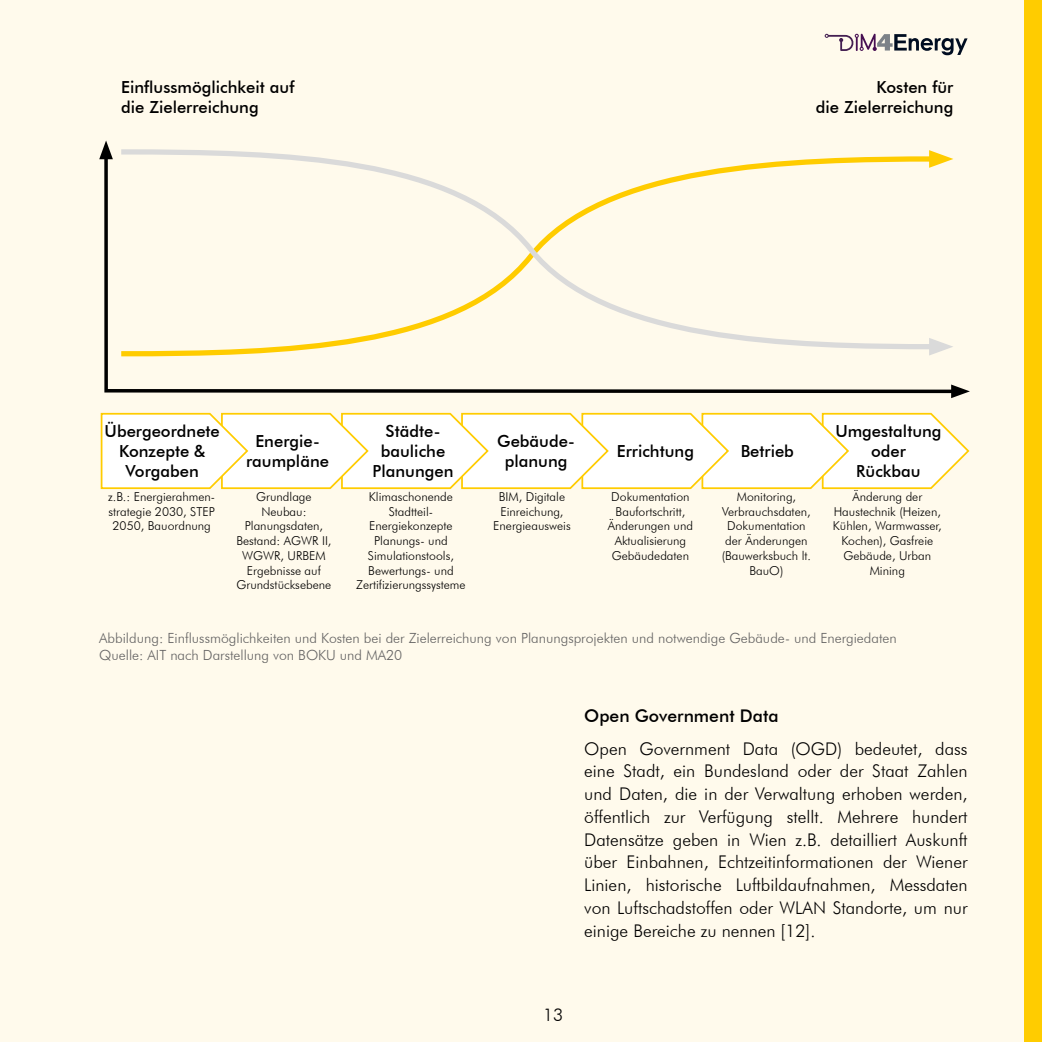
<style>
.page{position:relative;width:1042px;height:1042px;background:#fffaec}
.page>*{position:absolute;margin:0;border:0;box-sizing:border-box;transform-origin:0 0}
.t1{font:300 17.5px/22.8px "Futura BT";color:#000;text-align:justify}
.t2{font:500 17.5px "Futura BT";color:#000}
.t3{font:500 16.62px/19.9px "Futura BT";color:#000;text-align:center}
.t4{font:300 14px/16.8px "Futura BT";color:#646363}
.t5{font:300 12.25px/14.7px "Futura BT";color:#000;text-align:center}
</style>
<div class="page">
<svg style="left:103px;top:158px;width:851px;height:236px"></svg>
<svg style="left:951px;top:384px;width:19px;height:14px"></svg>
<svg style="left:99px;top:140px;width:14px;height:19px"></svg>
<svg style="left:100px;top:412px;width:870px;height:78px;background:#fffbed"></svg>
<svg style="left:116px;top:352px;width:828px;height:7px"></svg>
<svg style="left:944px;top:155px;width:9px;height:13px"></svg>
<svg style="left:116px;top:149px;width:828px;height:203px"></svg>
<svg style="left:929px;top:338px;width:24px;height:17px"></svg>
<div style="left:1024px;top:0;width:18px;height:1042px;background:#fc0"></div>
<svg style="left:824px;top:34px;width:143px;height:21px"></svg>
<h2 class="t3" style="left:121px;top:77px;width:175px;text-align:left">Einflussmöglichkeit auf die Zielerreichung</h2>
<h2 class="t3" style="left:816px;top:77px;width:139px;text-align:right">Kosten für<br>die Zielerreichung</h2>
<h2 class="t3" style="left:105px;top:421px;width:117px">Übergeordnete<br>Konzepte &amp;<br>Vorgaben</h2>
<h2 class="t3" style="left:372px;top:421px;width:82px">Städte&shy;bauliche<br>Planungen</h2>
<h2 class="t3" style="left:246px;top:431px;width:84px">Energie&shy;raumpläne</h2>
<h2 class="t3" style="left:497px;top:431px;width:79px">Gebäude&shy;planung</h2>
<h2 class="t3" style="left:741px;top:441px;width:55px">Betrieb</h2>
<h2 class="t3" style="left:617px;top:441px;width:79px">Errichtung</h2>
<h2 class="t3" style="left:835px;top:421px;width:108px">Umgestaltung oder<br>Rückbau</h2>
<p class="t5" style="left:108px;top:489px;width:108px">z.B.: Energierahmen&shy;strategie 2030, STEP<br>2050, Bauordnung</p>
<p class="t5" style="left:236px;top:489px;width:97px">Grundlage<br>Neubau:<br>Planungsdaten,<br>Bestand: AGWR II,<br>WGWR, URBEM<br>Ergebnisse auf<br>Grundstücksebene</p>
<p class="t5" style="left:356px;top:489px;width:111px">Klimaschonende<br>Stadtteil-<br>Energiekonzepte<br>Planungs- und<br>Simulationstools,<br>Bewertungs- und<br>Zertifizierungssysteme</p>
<p class="t5" style="left:493px;top:489px;width:79px">BIM, Digitale<br>Einreichung,<br>Energieausweis</p>
<p class="t5" style="left:608px;top:489px;width:87px">Dokumentation<br>Baufortschritt,<br>Änderungen und<br>Aktualisierung<br>Gebäudedaten</p>
<p class="t5" style="left:833px;top:489px;width:110px">Änderung der<br>Haustechnik (Heizen,<br>Kühlen, Warmwasser,<br>Kochen), Gasfreie<br>Gebäude, Urban<br>Mining</p>
<p class="t5" style="left:722px;top:489px;width:91px">Monitoring,<br>Verbrauchsdaten,<br>Dokumentation der Änderungen (Bauwerksbuch lt.<br>BauO)</p>
<p class="t4" style="left:99px;top:629px;width:799px">Abbildung: Einflussmöglichkeiten und Kosten bei der Zielerreichung von Planungsprojekten und notwendige Gebäude- und Energiedaten<br>Quelle: AIT nach Darstellung von BOKU und MA20</p>
<h1 class="t2" style="left:584px;top:705px;width:196px">Open Government Data</h1>
<p class="t1" style="left:584px;top:737px;width:385px">Open Government Data (OGD) bedeutet, dass eine Stadt, ein Bundesland oder der Staat Zahlen und Daten, die in der Verwaltung erhoben werden, öffentlich zur Verfügung stellt. Mehrere hundert Datensätze geben in Wien z.B. detailliert Auskunft über Einbahnen, Echtzeitinformationen der Wiener Linien, historische Luftbildaufnahmen, Messdaten von Luftschadstoffen oder WLAN Standorte, um nur einige Bereiche zu nennen [12].</p>
<h1 class="t1" style="left:543px;top:1003px;width:22px">13</h1>
</div>
